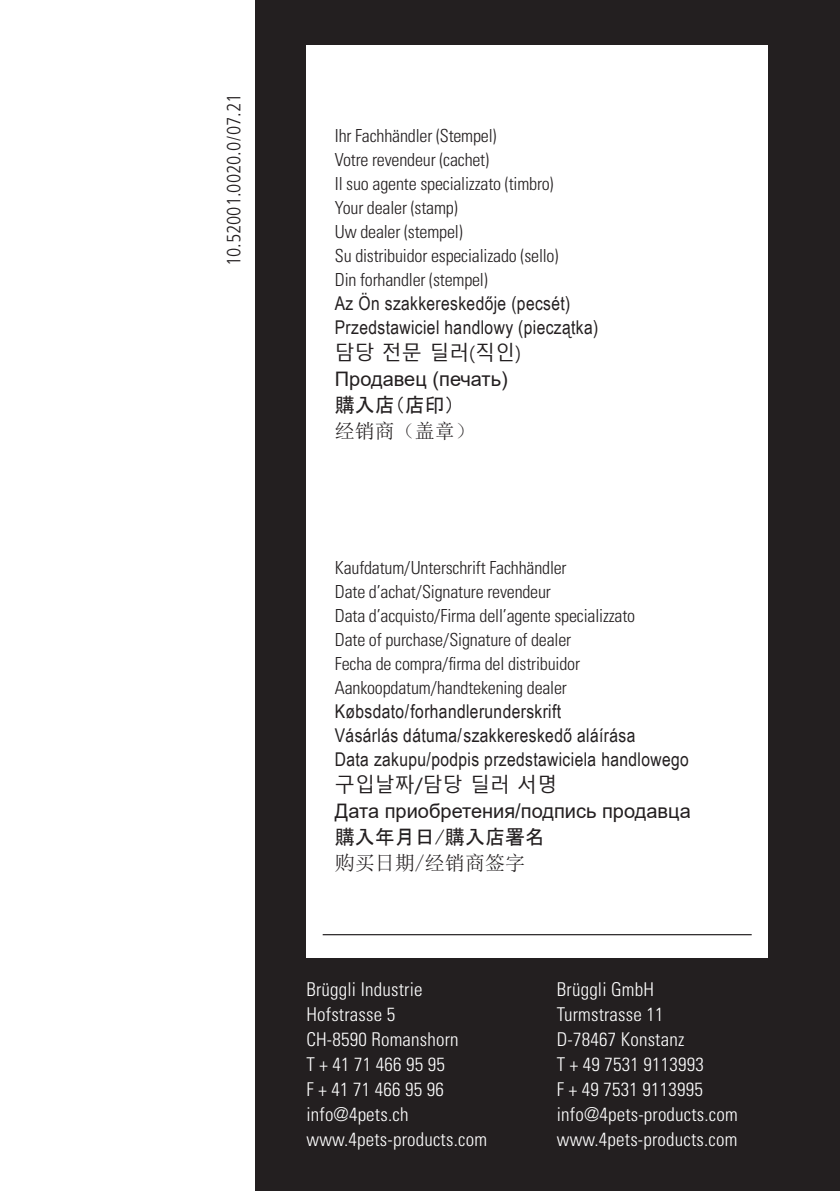
<style>
.page{position:relative;width:840px;height:1191px;background:#fff}
.page>*{position:absolute;margin:0;border:0;box-sizing:border-box;transform-origin:0 0}
.t1{font:20px "Arial";color:#231f20}
.t2{font:20px "Malgun Gothic";color:#231f20}
.t3{font:20px "MS P Gothic";color:#231f20}
.t4{font:20px "Sim Sun";color:#231f20}
.t5{font:300 condensed 19.2px "Frutiger LT Std";color:#231f20}
.t6{font:300 condensed 19px/25px "Univers LT Std";letter-spacing:.01em;color:#fff}
.t7{font:19px/24px "Arial Narrow";letter-spacing:.02em;color:#231f20}
.t8{font:300 condensed 18px/24px "Univers LT Std";letter-spacing:-.01em;color:#231f20}
</style>
<div class="page">
<div style="left:255px;top:0;width:584px;height:1191px;background:#231f20"></div>
<div style="left:306px;top:46px;width:461px;height:912px;background:#fff"></div>
<hr style="left:322px;top:934px;width:429px;height:1px;background:#231f20">
<p class="t5" style="left:223px;top:266px;width:174px;rotate:-90deg">10.52001.0020.0/07.21</p>
<p class="t8" style="left:334px;top:123px;width:225px">Ihr Fachhändler (Stempel)<br>Votre revendeur (cachet)<br>Il suo agente specializzato (timbro)<br>Your dealer (stamp)<br>Uw dealer (stempel)<br>Su distribuidor especializado (sello)<br>Din forhandler (stempel)</p>
<p class="t7" style="left:334px;top:290px;width:265px">Az Ön szakkereskedője (pecsét)<br>Przedstawiciel handlowy (pieczątka)</p>
<p class="t2" style="left:334px;top:341px;width:188px">담당 전문 딜러(직인)</p>
<p class="t1" style="left:334px;top:365px;width:174px">Продавец (печать)</p>
<p class="t3" style="left:334px;top:395px;width:121px">購入店（店印）</p>
<p class="t4" style="left:334px;top:421px;width:141px">经销商（盖章）</p>
<p class="t8" style="left:334px;top:555px;width:302px">Kaufdatum/Unterschrift Fachhändler<br>Date d’achat/Signature revendeur<br>Data d’acquisto/Firma dell’agente specializzato Date of purchase/Signature of dealer<br>Fecha de compra/firma del distribuidor Aankoopdatum/handtekening dealer</p>
<p class="t7" style="left:334px;top:698px;width:355px">Købsdato/forhandlerunderskrift<br>Vásárlás dátuma/szakkereskedő aláírása<br>Data zakupu/podpis przedstawiciela handlowego</p>
<p class="t2" style="left:334px;top:773px;width:223px">구입날짜/담당 딜러 서명</p>
<p class="t1" style="left:334px;top:797px;width:357px">Дата приобретения/подпись продавца</p>
<p class="t3" style="left:334px;top:827px;width:211px">購入年月日/購入店署名</p>
<p class="t4" style="left:334px;top:853px;width:191px">购买日期/经销商签字</p>
<p class="t6" style="left:306px;top:976px;width:182px">Brüggli Industrie<br>Hofstrasse 5<br>CH-8590 Romanshorn<br>T + 41 71 466 95 95<br>F + 41 71 466 95 96 info@4pets.ch www.4pets-products.com</p>
<p class="t6" style="left:556px;top:976px;width:182px">Brüggli GmbH<br>Turmstrasse 11<br>D-78467 Konstanz<br>T + 49 7531 9113993<br>F + 49 7531 9113995 info@4pets-products.com www.4pets-products.com</p>
</div>
